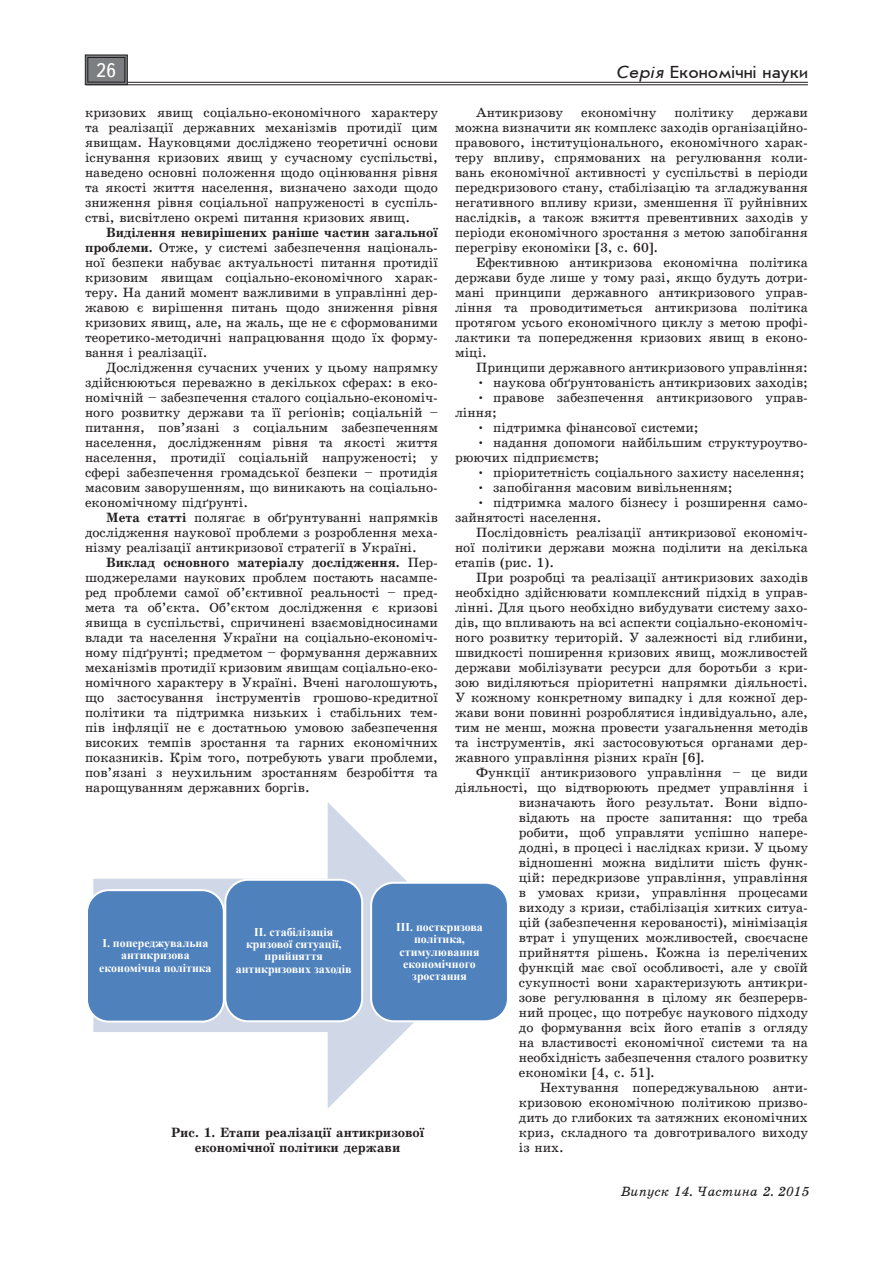
<style>
.page{position:relative;width:893px;height:1263px;background:#fff}
.page>*{position:absolute;margin:0;border:0;box-sizing:border-box;transform-origin:0 0}
.t1{font:19.5px "Ukrainian Text";color:#fff}
.t2{font:18px "Ukrainian Journal Sans";color:#231f20}
.Текст_основной{font:13.5px/15px "Ukrainian School";color:#231f20;text-align:justify}
.Рисунок{font:700 13.5px/15px "Ukrainian School";color:#231f20;text-align:center}
.t3{font:italic 13.5px "Ukrainian School";color:#231f20}
.t4{font:700 11.85px/12.3px "Times New Roman";color:#fff;text-align:center}
.s1{font-style:italic}
.s2{font-weight:700}
</style>
<div class="page">
<hr style="left:86px;top:82px;width:722px;height:1px;background:#231f20">
<hr style="left:86px;top:85px;width:722px;height:1px;background:#231f20">
<svg style="left:85px;top:54px;width:43px;height:31px"></svg>
<div style="left:88px;top:57px;width:37px;height:25px;border:1px solid #231f20"></div>
<svg style="left:93px;top:802px;width:321px;height:306px"></svg>
<div style="left:86px;top:889px;width:139px;height:133px;background:#4f81bd;border:2px solid #fff;border-radius:22px"></div>
<div style="left:224px;top:879px;width:139px;height:143px;background:#4f81bd;border:2px solid #fff;border-radius:23px"></div>
<div style="left:370px;top:882px;width:139px;height:140px;background:#4f81bd;border:2px solid #fff;border-radius:23px"></div>
<h1 class="t1" style="left:96px;top:60px;width:22px">26</h1>
<h2 class="t2" style="left:616px;top:63px;width:193px"><span class="s1">Серія</span> Економічні науки</h2>
<p class="Текст_основной" style="left:476px;top:105px;width:88px">Антикризову</p>
<p class="Текст_основной" style="left:581px;top:105px;width:77px">економічну</p>
<p class="Текст_основной" style="left:675px;top:105px;width:61px">політику</p>
<p class="Текст_основной" style="left:85px;top:105px;width:354px">кризових явищ соціально-економічного характеру та реалізації державних механізмів протидії цим явищам. Науковцями досліджено теоретичні основи існування кризових явищ у сучасному суспільстві, наведено основні положення щодо оцінювання рівня та якості життя населення, визначено заходи щодо зниження рівня соціальної напруженості в суспіль&shy;стві, висвітлено окремі питання кризових явищ.</p>
<p class="Текст_основной" style="left:85px;top:225px;width:354px;text-indent:21px"><span class="s2">Виділення невирішених раніше частин загальної проблеми.</span> Отже, у системі забезпечення національ&shy;ної безпеки набуває актуальності питання протидії кризовим явищам соціально-економічного харак&shy;теру. На даний момент важливими в управлінні дер&shy;жавою є вирішення питань щодо зниження рівня кризових явищ, але, на жаль, ще не є сформованими теоретико-методичні напрацювання щодо їх форму&shy;вання і реалізації.</p>
<p class="Текст_основной" style="left:85px;top:360px;width:354px;text-indent:21px">Дослідження сучасних учених у цьому напрямку здійснюються переважно в декількох сферах: в еко&shy;номічній – забезпечення сталого соціально-економіч&shy;ного розвитку держави та її регіонів; соціальній – питання, пов’язані з соціальним забезпеченням населення, дослідженням рівня та якості життя населення, протидії соціальній напруженості; у сфері забезпечення громадської безпеки – протидія масовим заворушенням, що виникають на соціально&shy;економічному підґрунті.</p>
<p class="Текст_основной" style="left:85px;top:510px;width:354px;text-indent:21px"><span class="s2">Мета статті</span> полягає в обґрунтуванні напрямків дослідження наукової проблеми з розроблення меха&shy;нізму реалізації антикризової стратегії в Україні.</p>
<p class="Текст_основной" style="left:85px;top:555px;width:354px;text-indent:21px"><span class="s2">Виклад основного матеріалу дослідження.</span> Пер&shy;шоджерелами наукових проблем постають насампе&shy;ред проблеми самої об’єктивної реальності – пред&shy;мета та об’єкта. Об’єктом дослідження є кризові явища в суспільстві, спричинені взаємовідносинами влади та населення України на соціально-економіч&shy;ному підґрунті; предметом – формування державних механізмів протидії кризовим явищам соціально-еко&shy;номічного характеру в Україні. Вчені наголошують, що застосування інструментів грошово-кредитної політики та підтримка низьких і стабільних тем&shy;пів інфляції не є достатньою умовою забезпечення високих темпів зростання та гарних економічних показників. Крім того, потребують уваги проблеми, пов’язані з неухильним зростанням безробіття та нарощуванням державних боргів.</p>
<p class="Текст_основной" style="left:455px;top:105px;width:354px;text-indent:297px">держави можна визначити як комплекс заходів організаційно&shy;правового, інституціонального, економічного харак&shy;теру впливу, спрямованих на регулювання коли&shy;вань економічної активності у суспільстві в періоди передкризового стану, стабілізацію та згладжування негативного впливу кризи, зменшення її руйнівних наслідків, а також вжиття превентивних заходів у періоди економічного зростання з метою запобігання перегріву економіки [3, с. 60].</p>
<p class="Текст_основной" style="left:455px;top:255px;width:354px;text-indent:21px">Ефективною антикризова економічна політика держави буде лише у тому разі, якщо будуть дотри&shy;мані принципи державного антикризового управ&shy;ління та проводитиметься антикризова політика протягом усього економічного циклу з метою профі&shy;лактики та попередження кризових явищ в еконо&shy;міці.</p>
<p class="Текст_основной" style="left:476px;top:360px;width:333px">Принципи державного антикризового управління:</p>
<p class="Текст_основной" style="left:476px;top:375px;width:333px">• наукова обґрунтованість антикризових заходів;</p>
<p class="Текст_основной" style="left:455px;top:390px;width:354px;text-indent:21px">• правове забезпечення антикризового управ&shy;ління;</p>
<p class="Текст_основной" style="left:476px;top:420px;width:224px">• підтримка фінансової системи;</p>
<p class="Текст_основной" style="left:455px;top:435px;width:354px;text-indent:21px">• надання допомоги найбільшим структуроутво&shy;рюючих підприємств;</p>
<p class="Текст_основной" style="left:476px;top:465px;width:330px">• пріоритетність соціального захисту населення;</p>
<p class="Текст_основной" style="left:476px;top:480px;width:258px">• запобігання масовим вивільненням;</p>
<p class="Текст_основной" style="left:455px;top:495px;width:354px;text-indent:21px">• підтримка малого бізнесу і розширення само&shy;зайнятості населення.</p>
<p class="Текст_основной" style="left:455px;top:525px;width:354px;text-indent:21px">Послідовність реалізації антикризової економіч&shy;ної політики держави можна поділити на декілька етапів (рис. 1).</p>
<p class="Текст_основной" style="left:455px;top:570px;width:354px;text-indent:21px">При розробці та реалізації антикризових заходів необхідно здійснювати комплексний підхід в управ&shy;лінні. Для цього необхідно вибудувати систему захо&shy;дів, що впливають на всі аспекти соціально-економіч&shy;ного розвитку територій. У залежності від глибини, швидкості поширення кризових явищ, можливостей держави мобілізувати ресурси для боротьби з кри&shy;зою виділяються пріоритетні напрямки діяльності.<br>У кожному конкретному випадку і для кожної дер&shy;жави вони повинні розроблятися індивідуально, але, тим не менш, можна провести узагальнення методів та інструментів, які застосовуються органами дер&shy;жавного управління різних країн [6].</p>
<p class="Текст_основной" style="left:476px;top:765px;width:333px">Функції антикризового управління – це види</p>
<p class="Текст_основной" style="left:455px;top:780px;width:354px">діяльності, що відтворюють предмет управління і</p>
<p class="Текст_основной" style="left:519px;top:795px;width:291px">визначають його результат. Вони відпо-</p>
<p class="Текст_основной" style="left:519px;top:810px;width:291px">відають на просте запитання: що треба</p>
<p class="Текст_основной" style="left:519px;top:825px;width:291px">робити, щоб управляти успішно напере-</p>
<p class="Текст_основной" style="left:519px;top:840px;width:291px">додні, в процесі і наслідках кризи. У цьому</p>
<p class="Текст_основной" style="left:519px;top:855px;width:291px">відношенні можна виділити шість функ-</p>
<p class="Текст_основной" style="left:519px;top:870px;width:291px">цій: передкризове управління, управління</p>
<p class="Текст_основной" style="left:519px;top:885px;width:291px">в умовах кризи, управління процесами</p>
<p class="Текст_основной" style="left:519px;top:900px;width:291px">виходу з кризи, стабілізація хитких ситуа-</p>
<p class="Текст_основной" style="left:519px;top:915px;width:291px">цій (забезпечення керованості), мінімізація</p>
<p class="Текст_основной" style="left:519px;top:930px;width:291px">втрат і упущених можливостей, своєчасне</p>
<p class="Текст_основной" style="left:519px;top:945px;width:291px">прийняття рішень. Кожна із перелічених</p>
<p class="Текст_основной" style="left:519px;top:960px;width:291px">функцій має свої особливості, але у своїй</p>
<p class="Текст_основной" style="left:519px;top:975px;width:291px">сукупності вони характеризують антикри-</p>
<p class="Текст_основной" style="left:519px;top:990px;width:291px">зове регулювання в цілому як безперерв-</p>
<p class="Текст_основной" style="left:519px;top:1005px;width:291px">ний процес, що потребує наукового підходу</p>
<p class="Текст_основной" style="left:519px;top:1020px;width:291px">до формування всіх його етапів з огляду</p>
<p class="Текст_основной" style="left:519px;top:1035px;width:291px">на властивості економічної системи та на</p>
<p class="Текст_основной" style="left:519px;top:1050px;width:291px">необхідність забезпечення сталого розвитку</p>
<p class="Текст_основной" style="left:519px;top:1065px;width:138px">економіки [4, с. 51].</p>
<p class="Текст_основной" style="left:519px;top:1080px;width:291px;text-indent:21px">Нехтування попереджувальною анти&shy;кризовою економічною політикою призво&shy;дить до глибоких та затяжних економічних криз, складного та довготривалого виходу із них.</p>
<p class="t4" style="left:99px;top:937px;width:114px">І. попереджувальна антикризова економічна політика</p>
<p class="t4" style="left:236px;top:925px;width:117px">ІІ. стабілізація кризової ситуації, прийняття антикризових заходів</p>
<p class="t4" style="left:396px;top:920px;width:88px">ІІІ. посткризова політика, стимулювання економічного зростання</p>
<p class="Рисунок" style="left:171px;top:1125px;width:255px">Рис. 1. Етапи реалізації антикризової економічної політики держави</p>
<p class="t3" style="left:621px;top:1183px;width:190px">Випуск 14. Частина 2. 2015</p>
</div>
